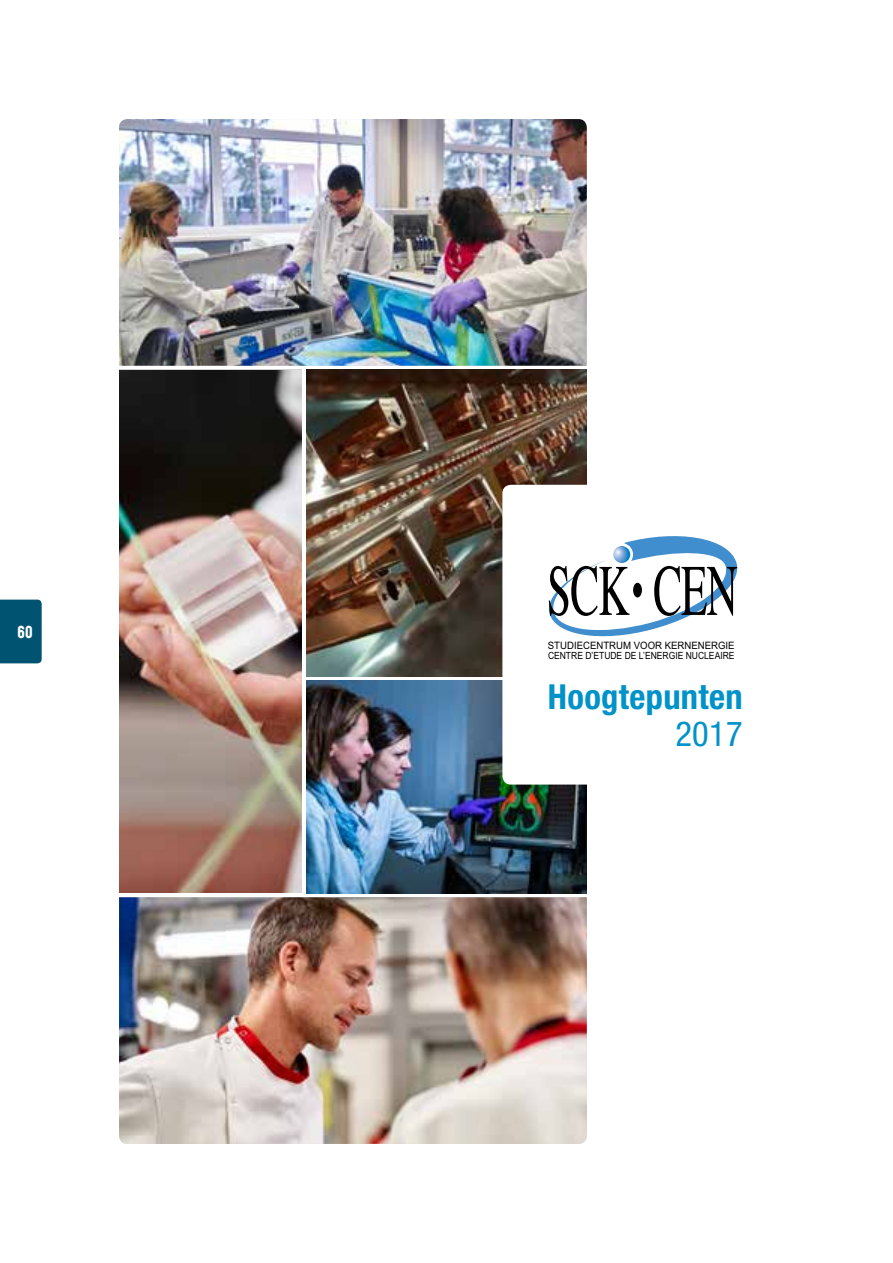
<style>
.page{position:relative;width:893px;height:1263px;background:#fff}
.page>*{position:absolute;margin:0;border:0;box-sizing:border-box;transform-origin:0 0}
.t1{font:700 condensed 34.5px "Helvetica Neue LT Std";letter-spacing:.01em;color:#0092c8}
.t2{font:condensed 34.5px "Helvetica Neue LT Std";color:#0092c8}
.t3{font:18px "Sugo";color:#fff}
.t4{font:10.2px "Arial";color:#000;scale:.94 1}
.t5{font:9.9px "Arial";color:#000;scale:.86 1}
</style>
<div class="page">
<div style="left:0;top:600px;width:42px;height:63px;background:#005371"></div>
<img style="left:119px;top:119px;width:468px;height:247px">
<img style="left:119px;top:897px;width:468px;height:247px">
<img style="left:306px;top:680px;width:281px;height:213px">
<img style="left:306px;top:370px;width:281px;height:306px">
<img style="left:119px;top:370px;width:183px;height:523px">
<div style="left:502px;top:485px;width:269px;height:299px;background:#fff;border-radius:9px"></div>
<svg style="left:548px;top:536px;width:189px;height:101px"></svg>
<svg style="left:613px;top:546px;width:17px;height:17px"></svg>
<h2 class="t3" style="left:18px;top:621px;width:17px">60</h2>
<p class="t4" style="left:548px;top:638px;width:200px">STUDIECENTRUM VOOR KERNENERGIE</p>
<p class="t5" style="left:548px;top:649px;width:218px">CENTRE D’ETUDE DE L’ENERGIE NUCLEAIRE</p>
<h1 class="t1" style="left:548px;top:675px;width:196px">Hoogtepunten</h1>
<h1 class="t2" style="left:675px;top:714px;width:69px">2017</h1>
</div>
